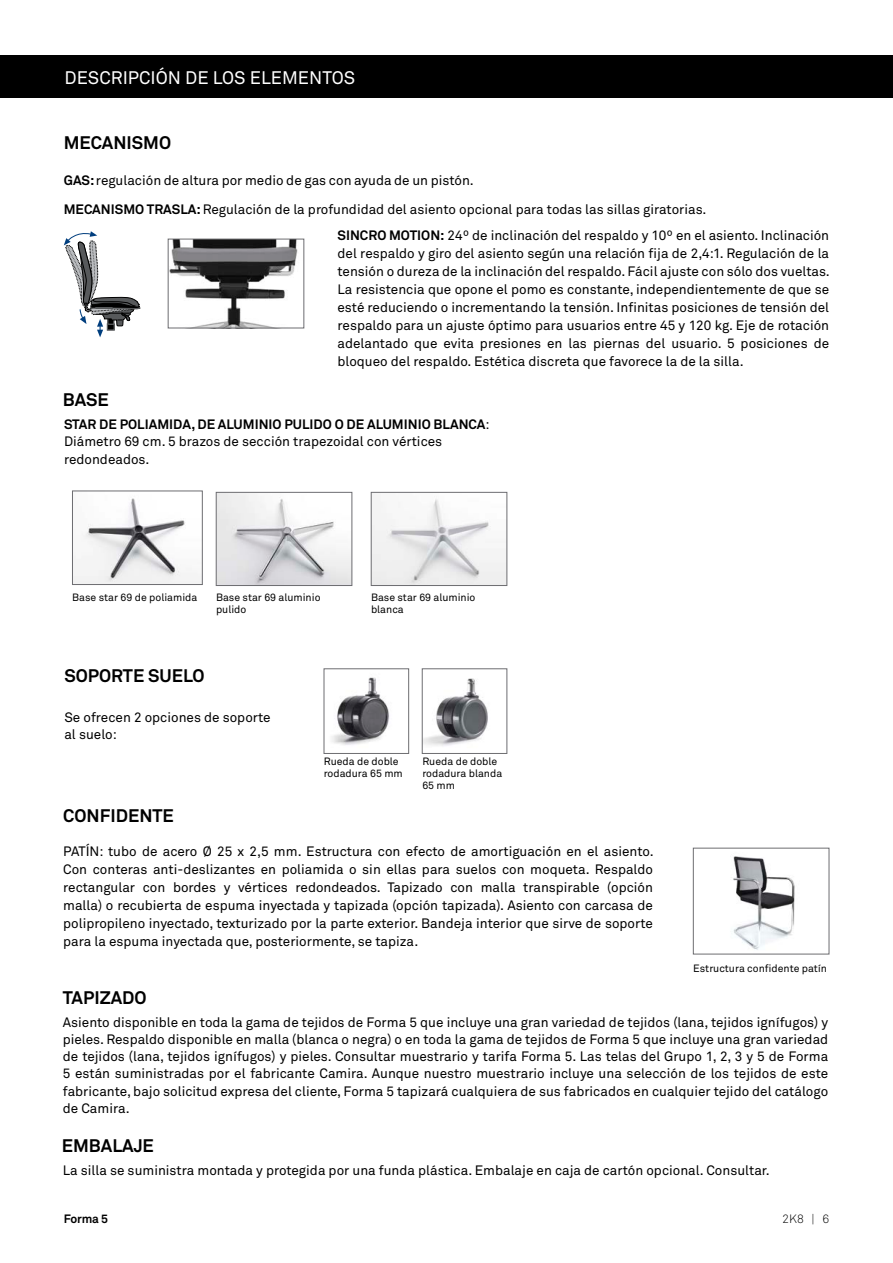
<style>
.page{position:relative;width:893px;height:1263px;background:#fff}
.page>*{position:absolute;margin:0;border:0;box-sizing:border-box;transform-origin:0 0}
.t1{font:700 18px "Akkurat";color:#000}
.t2{font:18px "Akkurat";color:#fff}
.t3{font:13.5px/18px "Akkurat";color:#000}
.t4{font:700 12px "Akkurat";letter-spacing:-.02em;color:#000}
.t5{font:300 12px "Akkurat";color:#000}
.t6{font:10.5px/12px "Akkurat";color:#000}
.s1{font-weight:700}
</style>
<div class="page">
<div style="left:0;top:55px;width:893px;height:43px;background:#000"></div>
<img style="left:170px;top:241px;width:128px;height:85px">
<div style="left:168px;top:239px;width:136px;height:89px;border:1px solid #6d6d71"></div>
<svg style="left:64px;top:231px;width:76px;height:107px"></svg>
<img style="left:733px;top:856px;width:62px;height:94px">
<div style="left:693px;top:848px;width:136px;height:106px;border:1px solid #6d6d71"></div>
<img style="left:332px;top:677px;width:58px;height:68px">
<div style="left:324px;top:669px;width:85px;height:85px;border:1px solid #6d6d71"></div>
<img style="left:424px;top:678px;width:64px;height:68px">
<div style="left:422px;top:669px;width:85px;height:85px;border:1px solid #6d6d71"></div>
<img style="left:218px;top:494px;width:132px;height:90px">
<div style="left:216px;top:492px;width:136px;height:94px;border:1px solid #6d6d71"></div>
<img style="left:373px;top:494px;width:132px;height:90px">
<div style="left:371px;top:492px;width:136px;height:94px;border:1px solid #6d6d71"></div>
<img style="left:74px;top:498px;width:126px;height:85px">
<div style="left:72px;top:491px;width:130px;height:94px;border:1px solid #6d6d71"></div>
<h1 class="t2" style="left:65px;top:66px;width:292px">DESCRIPCIÓN DE LOS ELEMENTOS</h1>
<h1 class="t1" style="left:64px;top:132px;width:109px">MECANISMO</h1>
<p class="t3" style="left:64px;top:165px;width:644px;line-height:29.4px"><span class="s1">GAS:</span> regulación de altura por medio de gas con ayuda de un pistón.<br><span class="s1">MECANISMO TRASLA:</span> Regulación de la profundidad del asiento opcional para todas las sillas giratorias.</p>
<h1 class="t1" style="left:63px;top:388px;width:47px">BASE</h1>
<p class="t3" style="left:338px;top:226px;width:494px;text-align:justify"><span class="s1">SINCRO MOTION:</span> 24º de inclinación del respaldo y 10º en el asiento. Inclinación del respaldo y giro del asiento según una relación fija de 2,4:1. Regulación de la tensión o dureza de la inclinación del respaldo. Fácil ajuste con sólo dos vueltas.<br>La resistencia que opone el pomo es constante, independientemente de que se esté reduciendo o incrementando la tensión. Infinitas posiciones de tensión del respaldo para un ajuste óptimo para usuarios entre 45 y 120 kg. Eje de rotación adelantado que evita presiones en las piernas del usuario. 5 posiciones de bloqueo del respaldo. Estética discreta que favorece la de la silla.</p>
<p class="t3" style="left:64px;top:415px;width:427px;line-height:17.2px"><span class="s1">STAR DE POLIAMIDA, DE ALUMINIO PULIDO O DE ALUMINIO BLANCA</span>:<br>Diámetro 69 cm. 5 brazos de sección trapezoidal con vértices redondeados.</p>
<p class="t6" style="left:72px;top:591px;width:127px">Base star 69 de poliamida</p>
<p class="t6" style="left:216px;top:591px;width:106px">Base star 69 aluminio pulido</p>
<p class="t6" style="left:371px;top:591px;width:106px">Base star 69 aluminio blanca</p>
<h1 class="t1" style="left:64px;top:664px;width:142px">SOPORTE SUELO</h1>
<p class="t3" style="left:64px;top:708px;width:208px;line-height:17.2px">Se ofrecen 2 opciones de soporte al suelo:</p>
<p class="t6" style="left:324px;top:755px;width:80px">Rueda de doble rodadura 65 mm</p>
<p class="t6" style="left:422px;top:755px;width:81px">Rueda de doble rodadura blanda<br>65 mm</p>
<h1 class="t1" style="left:63px;top:804px;width:112px">CONFIDENTE</h1>
<p class="t3" style="left:63px;top:842px;width:592px;text-align:justify">PATÍN: tubo de acero Ø 25 x 2,5 mm. Estructura con efecto de amortiguación en el asiento.<br>Con conteras anti-deslizantes en poliamida o sin ellas para suelos con moqueta. Respaldo rectangular con bordes y vértices redondeados. Tapizado con malla transpirable (opción malla) o recubierta de espuma inyectada y tapizada (opción tapizada). Asiento con carcasa de polipropileno inyectado, texturizado por la parte exterior. Bandeja interior que sirve de soporte para la espuma inyectada que, posteriormente, se tapiza.</p>
<h1 class="t1" style="left:63px;top:986px;width:85px">TAPIZADO</h1>
<p class="t6" style="left:693px;top:962px;width:135px">Estructura confidente patín</p>
<p class="t3" style="left:63px;top:1013px;width:767px;line-height:17.2px;text-align:justify">Asiento disponible en toda la gama de tejidos de Forma 5 que incluye una gran variedad de tejidos (lana, tejidos ignífugos) y pieles. Respaldo disponible en malla (blanca o negra) o en toda la gama de tejidos de Forma 5 que incluye una gran variedad de tejidos (lana, tejidos ignífugos) y pieles. Consultar muestrario y tarifa Forma 5. Las telas del Grupo 1, 2, 3 y 5 de Forma 5 están suministradas por el fabricante Camira. Aunque nuestro muestrario incluye una selección de los tejidos de este fabricante, bajo solicitud expresa del cliente, Forma 5 tapizará cualquiera de sus fabricados en cualquier tejido del catálogo de Camira.</p>
<h1 class="t1" style="left:62px;top:1134px;width:94px">EMBALAJE</h1>
<p class="t3" style="left:63px;top:1161px;width:708px">La silla se suministra montada y protegida por una funda plástica. Embalaje en caja de cartón opcional. Consultar.</p>
<p class="t4" style="left:64px;top:1211px;width:46px">Forma 5</p>
<p class="t5" style="left:782px;top:1211px;width:48px">2K8 | 6</p>
</div>
